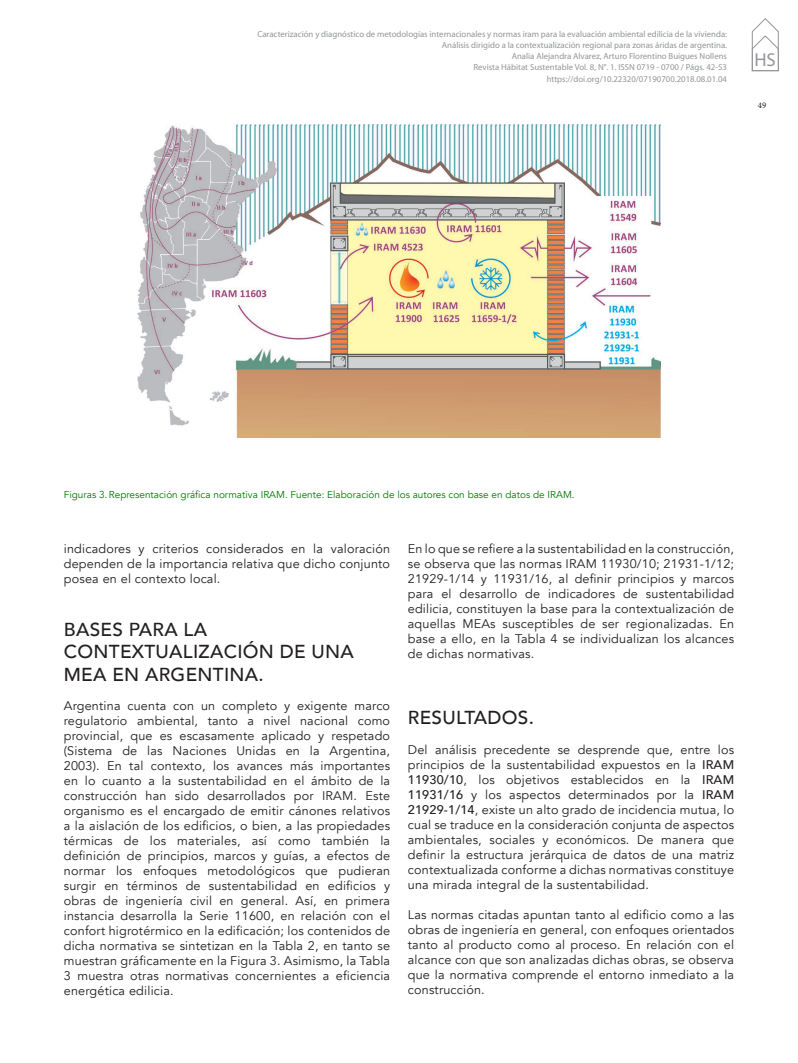
<style>
.page{position:relative;width:798px;height:1063px;background:#fff}
.page>*{position:absolute;margin:0;border:0;box-sizing:border-box;transform-origin:0 0}
._08_TITULOS_TEXTOS{font:500 18.75px/22.5px "Avenir";letter-spacing:.015em;color:#231f20}
.t1{font:18.75px "Myriad Pro";color:#939598}
._07_CUERPO_TEXTO{font:12.5px/15px "Avenir";letter-spacing:.015em;color:#231f20;text-align:justify}
._09_PIE_DE_FOTOS{font:10px "Avenir";color:#007800}
.t2{font:8.75px/11.2px "Myriad Pro";color:#939598;text-align:right}
.t3{font:8.75px "Minion Pro";color:#231f20}
.s1{font-weight:500}
</style>
<div class="page">
<svg style="left:751px;top:18px;width:27px;height:53px"></svg>
<img style="left:138px;top:124px;width:522px;height:314px">
<p class="t2" style="left:257px;top:28px;width:471px">Caracterización y diagnóstico de metodologías internacionales y normas iram para la evaluación ambiental edilicia de la vivienda:<br>Análisis dirigido a la contextualización regional para zonas áridas de argentina.<br>Analia Alejandra Alvarez, Arturo Florentino Buigues Nollens<br>Revista Hábitat Sustentable Vol. 8, N°. 1. ISSN 0719 - 0700 / Págs. 42-53<br>https://doi.org/10.22320/07190700.2018.08.01.04</p>
<h1 class="t1" style="left:754px;top:48px;width:23px">HS</h1>
<p class="t3" style="left:757px;top:99px;width:10px">49</p>
<p class="_09_PIE_DE_FOTOS" style="left:64px;top:489px;width:512px">Figuras 3.Representación gráfica normativa IRAM. Fuente: Elaboración de los autores con base en datos de IRAM.</p>
<p class="_07_CUERPO_TEXTO" style="left:64px;top:542px;width:328px">indicadores y criterios considerados en la valoración dependen de la importancia relativa que dicho conjunto posea en el contexto local.</p>
<p class="_08_TITULOS_TEXTOS" style="left:64px;top:617px;width:291px">BASES PARA LA<br>CONTEXTUALIZACIÓN DE UNA<br>MEA EN ARGENTINA.</p>
<p class="_07_CUERPO_TEXTO" style="left:64px;top:698px;width:328px">Argentina cuenta con un completo y exigente marco regulatorio ambiental, tanto a nivel nacional como provincial, que es escasamente aplicado y respetado (Sistema de las Naciones Unidas en la Argentina, 2003). En tal contexto, los avances más importantes en lo cuanto a la sustentabilidad en el ámbito de la construcción han sido desarrollados por IRAM. Este organismo es el encargado de emitir cánones relativos a la aislación de los edificios, o bien, a las propiedades térmicas de los materiales, así como también la definición de principios, marcos y guías, a efectos de normar los enfoques metodológicos que pudieran surgir en términos de sustentabilidad en edificios y obras de ingeniería civil en general. Así, en primera instancia desarrolla la Serie 11600, en relación con el confort higrotérmico en la edificación; los contenidos de dicha normativa se sintetizan en la Tabla 2, en tanto se muestran gráficamente en la Figura 3. Asimismo, la Tabla 3 muestra otras normativas concernientes a eficiencia energética edilicia.</p>
<p class="_07_CUERPO_TEXTO" style="left:407px;top:542px;width:328px">En lo que se refiere a la sustentabilidad en la construcción, se observa que las normas IRAM 11930/10; 21931-1/12; 21929-1/14 y 11931/16, al definir principios y marcos para el desarrollo de indicadores de sustentabilidad edilicia, constituyen la base para la contextualización de aquellas MEAs susceptibles de ser regionalizadas. En base a ello, en la Tabla 4 se individualizan los alcances de dichas normativas.</p>
<p class="_08_TITULOS_TEXTOS" style="left:407px;top:705px;width:127px">RESULTADOS.</p>
<p class="_07_CUERPO_TEXTO" style="left:407px;top:742px;width:328px">Del análisis precedente se desprende que, entre los principios de la sustentabilidad expuestos en la <span class="s1">IRAM 11930/10</span>, los objetivos establecidos en la <span class="s1">IRAM 11931/16</span> y los aspectos determinados por la <span class="s1">IRAM 21929-1/14</span>, existe un alto grado de incidencia mutua, lo cual se traduce en la consideración conjunta de aspectos ambientales, sociales y económicos. De manera que definir la estructura jerárquica de datos de una matriz contextualizada conforme a dichas normativas constituye una mirada integral de la sustentabilidad.</p>
<p class="_07_CUERPO_TEXTO" style="left:407px;top:907px;width:328px">Las normas citadas apuntan tanto al edificio como a las obras de ingeniería en general, con enfoques orientados tanto al producto como al proceso. En relación con el alcance con que son analizadas dichas obras, se observa que la normativa comprende el entorno inmediato a la construcción.</p>
</div>
